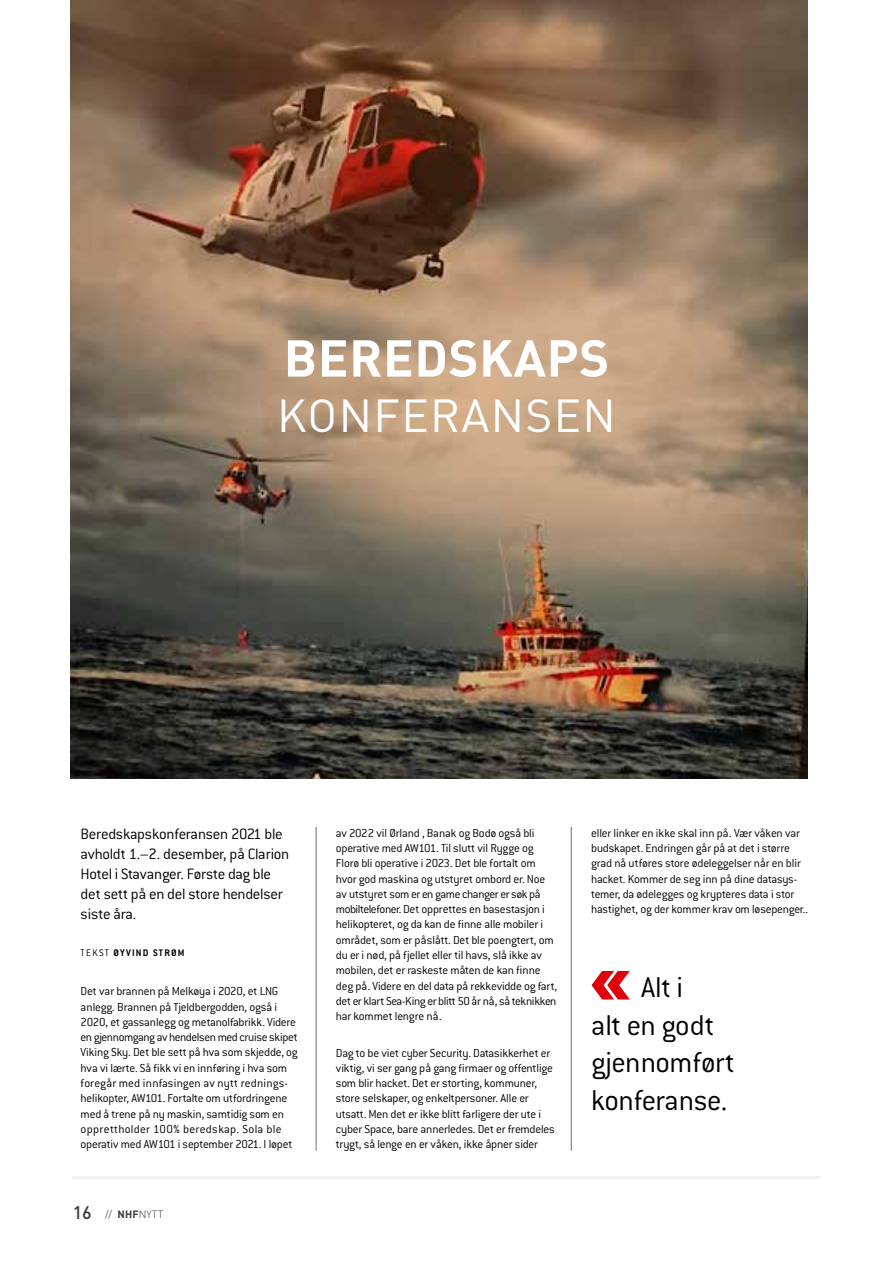
<style>
.page{position:relative;width:893px;height:1263px;background:#fff}
.page>*{position:absolute;margin:0;border:0;box-sizing:border-box;transform-origin:0 0}
.t1{font:700 51px "DIN";letter-spacing:.01em;color:#fff}
.t2{font:45.6px "DIN";letter-spacing:.03em;color:#fff}
.t3{font:300 31.5px/37.8px "Conduit ITC";letter-spacing:-.015em;color:#000}
.t4{font:500 18px "DINOT";color:#3a3a39}
.t5{font:300 16.5px/19.8px "Conduit ITC";letter-spacing:-.015em;color:#000}
.t6{font:300 12.75px/15.3px "Conduit ITC";letter-spacing:-.015em;color:#000}
.t7{font:700 10.5px "Conduit ITC";letter-spacing:.12em;color:#000}
.t8{font:300 10.5px "DINOT";color:#3a3a39}
.s1{font-weight:300}
.s2{font-weight:700}
</style>
<div class="page">
<hr style="left:72px;top:1176px;width:749px;height:3px;background:#f0f0f0">
<img style="left:70px;top:0;width:737px;height:778px">
<hr style="left:316px;top:827px;width:1px;height:324px;background:#6e6e6e">
<hr style="left:571px;top:827px;width:1px;height:324px;background:#6e6e6e">
<h1 class="t1" style="left:284px;top:325px;width:327px">BEREDSKAPS</h1>
<h2 class="t2" style="left:277px;top:387px;width:340px">KONFERANSEN</h2>
<p class="t5" style="left:81px;top:824px;width:210px">Beredskapskonferansen 2021 ble avholdt 1.–2. desember, på Clarion<br>Hotel i Stavanger. Første dag ble det sett på en del store hendelser siste åra.</p>
<p class="t7" style="left:81px;top:947px;width:105px"><span class="s1">TEKST</span> ØYVIND STRØM</p>
<p class="t6" style="left:81px;top:983px;width:219px">Det var brannen på Melkøya i 2020, et LNG anlegg. Brannen på Tjeldbergodden, også i 2020, et gassanlegg og metanolfabrikk. Videre en gjennomgang av hendelsen med cruise skipet Viking Sky. Det ble sett på hva som skjedde, og hva vi lærte. Så fikk vi en innføring i hva som foregår med innfasingen av nytt rednings&shy;helikopter, AW101. Fortalte om utfordringene med å trene på ny maskin, samtidig som en opprettholder 100% beredskap. Sola ble operativ med AW101 i september 2021. I løpet</p>
<h3 class="t4" style="left:73px;top:1201px;width:21px">16</h3>
<p class="t8" style="left:105px;top:1208px;width:60px">// <span class="s2">NHF</span>NYTT</p>
<p class="t6" style="left:336px;top:825px;width:223px">av 2022 vil Ørland , Banak og Bodø også bli operative med AW101. Til slutt vil Rygge og Florø bli operative i 2023. Det ble fortalt om hvor god maskina og utstyret ombord er. Noe av utstyret som er en game changer er søk på mobiltelefoner. Det opprettes en basestasjon i helikopteret, og da kan de finne alle mobiler i området, som er påslått. Det ble poengtert, om du er i nød, på fjellet eller til havs, slå ikke av mobilen, det er raskeste måten de kan finne deg på. Videre en del data på rekkevidde og fart, det er klart Sea-King er blitt 50 år nå, så teknikken har kommet lengre nå.</p>
<p class="t6" style="left:336px;top:1045px;width:220px">Dag to be viet cyber Security. Datasikkerhet er viktig, vi ser gang på gang firmaer og offentlige som blir hacket. Det er storting, kommuner, store selskaper, og enkeltpersoner. Alle er utsatt. Men det er ikke blitt farligere der ute i cyber Space, bare annerledes. Det er fremdeles trygt, så lenge en er våken, ikke åpner sider</p>
<p class="t6" style="left:591px;top:825px;width:219px">eller linker en ikke skal inn på. Vær våken var budskapet. Endringen går på at det i større grad nå utføres store ødeleggelser når en blir hacket. Kommer de seg inn på dine datasys&shy;temer, da ødelegges og krypteres data i stor hastighet, og der kommer krav om løsepenger..</p>
<h3 class="t3" style="left:591px;top:968px;width:145px;text-indent:50px">Alt i<br>alt en godt gjennomført konferanse.</h3>
</div>
